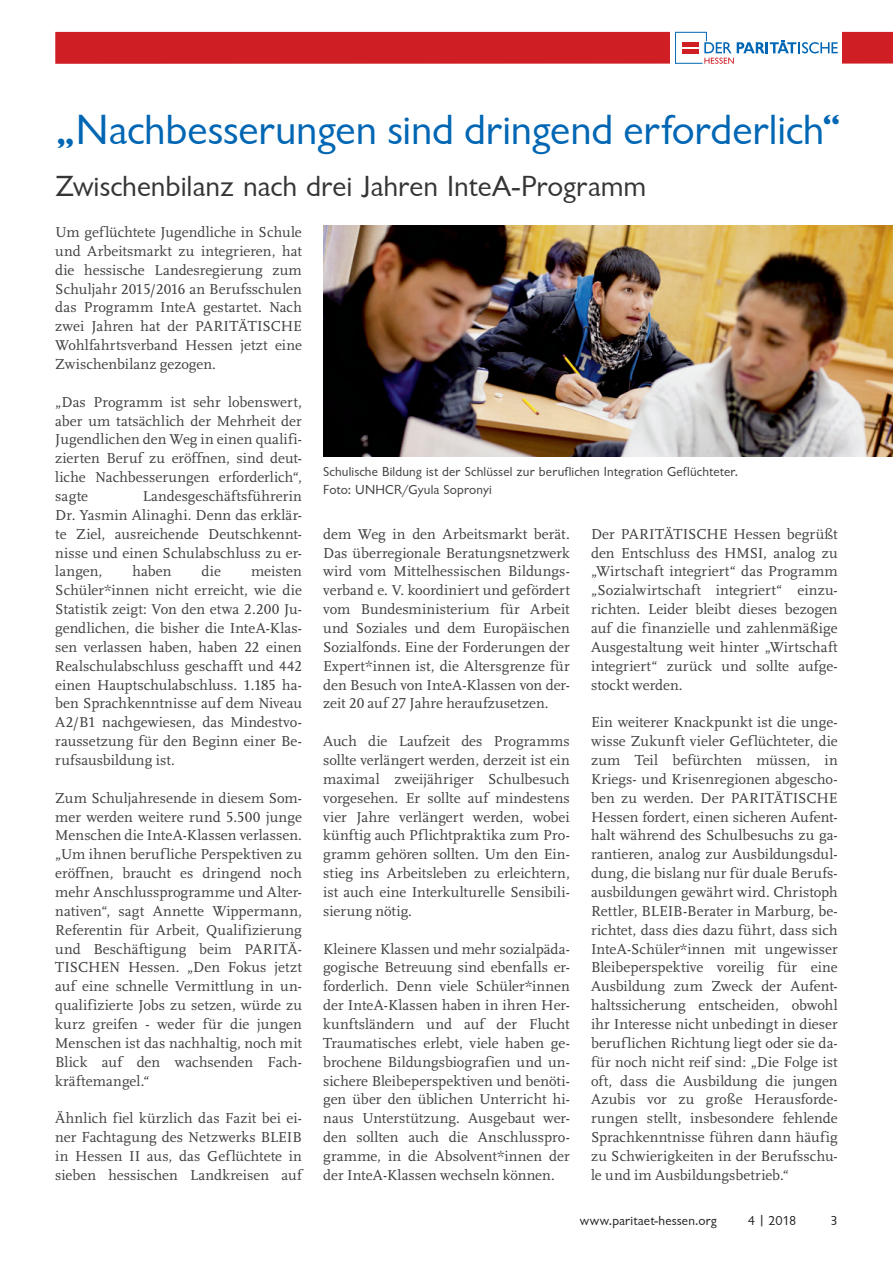
<style>
.page{position:relative;width:893px;height:1263px;background:#fff}
.page>*{position:absolute;margin:0;border:0;box-sizing:border-box;transform-origin:0 0}
.t1{font:43.5px "Chantilly";letter-spacing:-.005em;color:#0166b3}
.t2{font:30px "Chantilly";letter-spacing:-.005em;color:#363536}
.Copy{font:15px/18.9px "Scala LF";letter-spacing:.005em;color:#3e3e3f;text-align:justify}
.Copy-2{font:13.5px "Chantilly";letter-spacing:.01em;color:#3e3e3f}
.t3{font:13.5px "Chantilly";letter-spacing:.01em;color:#231f20}
</style>
<div class="page">
<div style="left:55px;top:32px;width:838px;height:32px;background:#d01e25"></div>
<div style="left:671px;top:26px;width:171px;height:42px;background:#fff"></div>
<svg style="left:675px;top:32px;width:163px;height:32px"></svg>
<img style="left:323px;top:226px;width:570px;height:230px">
<p class="t1" style="left:55px;top:106px;width:788px">„Nachbesserungen sind dringend erforderlich“</p>
<p class="t2" style="left:55px;top:170px;width:593px">Zwischenbilanz nach drei Jahren InteA-Programm</p>
<p class="Copy" style="left:55px;top:223px;width:248px">Um geflüchtete Jugendliche in Schule und Arbeitsmarkt zu integrieren, hat die hessische Landesregierung zum Schuljahr 2015/2016 an Berufsschulen das Programm InteA gestartet. Nach zwei Jahren hat der PARITÄTISCHE Wohlfahrtsverband Hessen jetzt eine Zwischenbilanz gezogen.</p>
<p class="Copy" style="left:55px;top:393px;width:248px">„Das Programm ist sehr lobenswert, aber um tatsächlich der Mehrheit der Jugendlichen den Weg in einen qualifi&shy;zierten Beruf zu eröffnen, sind deut&shy;liche Nachbesserungen erforderlich“, sagte</p>
<p class="Copy" style="left:55px;top:487px;width:248px;text-indent:87px">Landesgeschäftsführerin Dr. Yasmin Alinaghi. Denn das erklär&shy;te Ziel, ausreichende Deutschkennt&shy;nisse und einen Schulabschluss zu er&shy;langen,</p>
<p class="Copy" style="left:132px;top:562px;width:41px">haben</p>
<p class="Copy" style="left:202px;top:562px;width:21px">die</p>
<p class="Copy" style="left:55px;top:562px;width:248px;text-indent:196px">meisten Schüler*innen nicht erreicht, wie die Statistik zeigt: Von den etwa 2.200 Ju&shy;gendlichen, die bisher die InteA-Klas&shy;sen verlassen haben, haben 22 einen Realschulabschluss geschafft und 442 einen Hauptschulabschluss. 1.185 ha&shy;ben Sprachkenntnisse auf dem Niveau A2/B1 nachgewiesen, das Mindestvo&shy;raussetzung für den Beginn einer Be&shy;rufsausbildung ist.</p>
<p class="Copy" style="left:55px;top:789px;width:248px">Zum Schuljahresende in diesem Som&shy;mer werden weitere rund 5.500 junge Menschen die InteA-Klassen verlassen. „Um ihnen berufliche Perspektiven zu eröffnen, braucht es dringend noch mehr Anschlussprogramme und Alter&shy;nativen“, sagt Annette Wippermann, Referentin für Arbeit, Qualifizierung und Beschäftigung beim PARITÄ-TISCHEN Hessen. „Den Fokus jetzt auf eine schnelle Vermittlung in un&shy;qualifizierte Jobs zu setzen, würde zu kurz greifen - weder für die jungen Menschen ist das nachhaltig, noch mit Blick auf den wachsenden Fach&shy;kräftemangel.“</p>
<p class="Copy" style="left:55px;top:1109px;width:248px">Ähnlich fiel kürzlich das Fazit bei ei&shy;ner Fachtagung des Netzwerks BLEIB in Hessen II aus, das Geflüchtete in sieben hessischen Landkreisen auf</p>
<p class="Copy-2" style="left:323px;top:464px;width:416px">Schulische Bildung ist der Schlüssel zur beruflichen Integration Geflüchteter.</p>
<p class="Copy-2" style="left:323px;top:483px;width:170px">Foto: UNHCR/Gyula Sopronyi</p>
<p class="Copy" style="left:323px;top:525px;width:248px">dem Weg in den Arbeitsmarkt berät.<br>Das überregionale Beratungsnetzwerk wird vom Mittelhessischen Bildungs&shy;verband e. V. koordiniert und gefördert vom Bundesministerium für Arbeit und Soziales und dem Europäischen Sozialfonds. Eine der Forderungen der Expert*innen ist, die Altersgrenze für den Besuch von InteA-Klassen von der&shy;zeit 20 auf 27 Jahre heraufzusetzen.</p>
<p class="Copy" style="left:323px;top:732px;width:248px">Auch die Laufzeit des Programms sollte verlängert werden, derzeit ist ein maximal zweijähriger Schulbesuch vorgesehen. Er sollte auf mindestens vier Jahre verlängert werden, wobei künftig auch Pflichtpraktika zum Pro&shy;gramm gehören sollten. Um den Ein&shy;stieg ins Arbeitsleben zu erleichtern, ist auch eine Interkulturelle Sensibili&shy;sierung nötig.</p>
<p class="Copy" style="left:323px;top:939px;width:248px">Kleinere Klassen und mehr sozialpäda&shy;gogische Betreuung sind ebenfalls er&shy;forderlich. Denn viele Schüler*innen der InteA-Klassen haben in ihren Her&shy;kunftsländern und auf der Flucht Traumatisches erlebt, viele haben ge&shy;brochene Bildungsbiografien und un&shy;sichere Bleibeperspektiven und benöti&shy;gen über den üblichen Unterricht hi&shy;naus Unterstützung. Ausgebaut wer&shy;den sollten auch die Anschlusspro&shy;gramme, in die Absolvent*innen der der InteA-Klassen wechseln können.</p>
<p class="Copy" style="left:591px;top:525px;width:248px">Der PARITÄTISCHE Hessen begrüßt den Entschluss des HMSI, analog zu „Wirtschaft integriert“ das Programm „Sozialwirtschaft integriert“ einzu&shy;richten. Leider bleibt dieses bezogen auf die finanzielle und zahlenmäßige Ausgestaltung weit hinter „Wirtschaft integriert“ zurück und sollte aufge&shy;stockt werden.</p>
<p class="Copy" style="left:591px;top:713px;width:248px">Ein weiterer Knackpunkt ist die unge&shy;wisse Zukunft vieler Geflüchteter, die zum Teil befürchten müssen, in Kriegs- und Krisenregionen abgescho&shy;ben zu werden. Der PARITÄTISCHE Hessen fordert, einen sicheren Aufent&shy;halt während des Schulbesuchs zu ga&shy;rantieren, analog zur Ausbildungsdul&shy;dung, die bislang nur für duale Berufs&shy;ausbildungen gewährt wird. Christoph Rettler, BLEIB-Berater in Marburg, be&shy;richtet, dass dies dazu führt, dass sich InteA-Schüler*innen mit ungewisser Bleibeperspektive voreilig für eine Ausbildung zum Zweck der Aufent&shy;haltssicherung entscheiden, obwohl ihr Interesse nicht unbedingt in dieser beruflichen Richtung liegt oder sie da&shy;für noch nicht reif sind: „Die Folge ist oft, dass die Ausbildung die jungen Azubis vor zu große Herausforde&shy;rungen stellt, insbesondere fehlende Sprachkenntnisse führen dann häufig zu Schwierigkeiten in der Berufsschu&shy;le und im Ausbildungsbetrieb.“</p>
<p class="t3" style="left:580px;top:1213px;width:139px">www.paritaet-hessen.org</p>
<p class="t3" style="left:748px;top:1213px;width:50px">4 | 2018</p>
<p class="t3" style="left:830px;top:1213px;width:9px">3</p>
</div>
